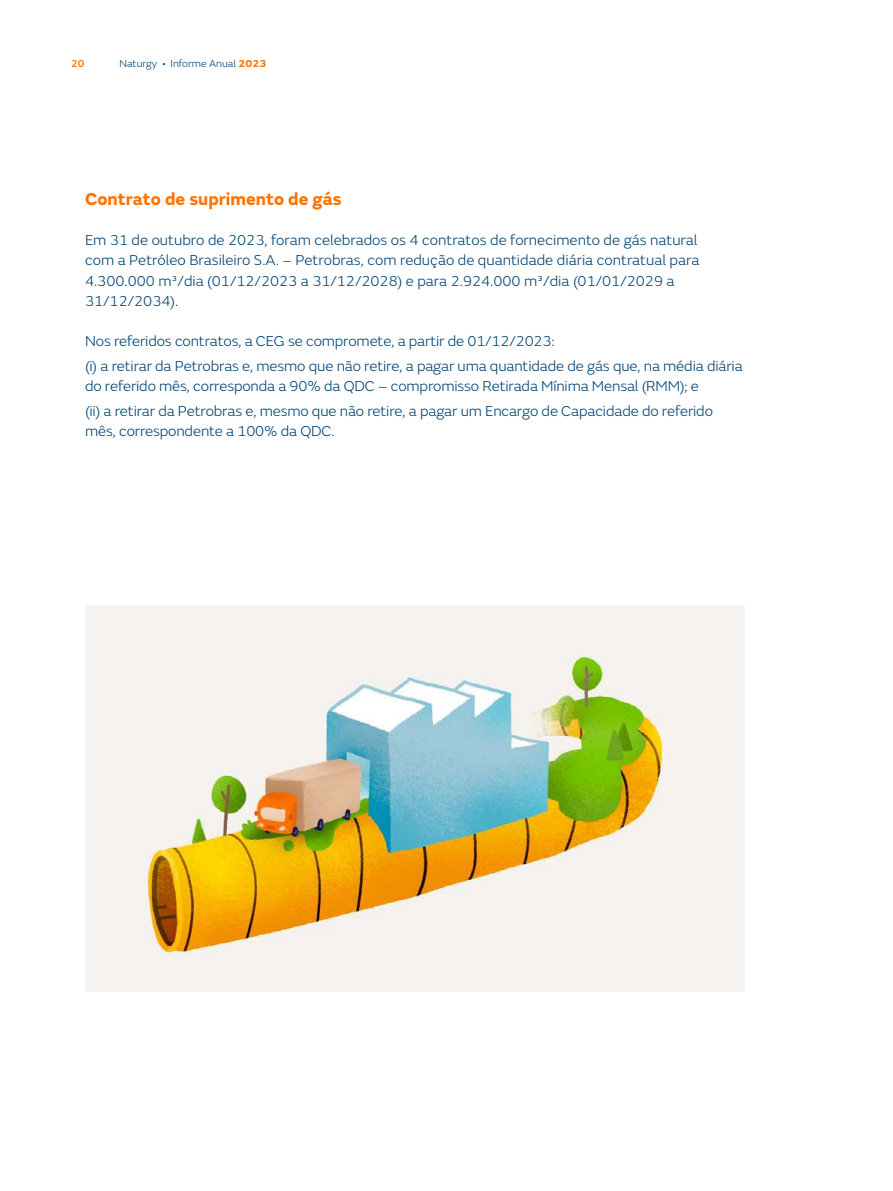
<style>
.page{position:relative;width:893px;height:1191px;background:#fff}
.page>*{position:absolute;margin:0;border:0;box-sizing:border-box;transform-origin:0 0}
.t1{font:700 18px "FS Emeric";color:#ff7300}
.t2{font:300 15px/20.2px "FS Emeric";letter-spacing:-.01em;color:#004373}
.t3{font:300 10.5px "FS Emeric";color:#004373}
.t4{font:500 10.5px "FS Emeric";color:#ff7300}
.s1{font-weight:700;color:#ff7300}
</style>
<div class="page">
<img style="left:85px;top:605px;width:659px;height:386px">
<p class="t4" style="left:71px;top:56px;width:15px">20</p>
<p class="t3" style="left:119px;top:57px;width:148px">Naturgy • Informe Anual <span class="s1">2023</span></p>
<p class="t1" style="left:85px;top:184px;width:258px">Contrato de suprimento de gás</p>
<p class="t2" style="left:85px;top:229px;width:616px">Em 31 de outubro de 2023, foram celebrados os 4 contratos de fornecimento de gás natural com a Petróleo Brasileiro S.A. – Petrobras, com redução de quantidade diária contratual para 4.300.000 m³/dia (01/12/2023 a 31/12/2028) e para 2.924.000 m³/dia (01/01/2029 a 31/12/2034).</p>
<p class="t2" style="left:85px;top:328px;width:659px;line-height:24.5px">Nos referidos contratos, a CEG se compromete, a partir de 01/12/2023:<br>(i) a retirar da Petrobras e, mesmo que não retire, a pagar uma quantidade de gás que, na média diária</p>
<p class="t2" style="left:85px;top:373px;width:629px;line-height:24.5px">do referido mês, corresponda a 90% da QDC – compromisso Retirada Mínima Mensal (RMM); e (ii) a retirar da Petrobras e, mesmo que não retire, a pagar um Encargo de Capacidade do referido</p>
<p class="t2" style="left:85px;top:420px;width:251px">mês, correspondente a 100% da QDC.</p>
</div>
